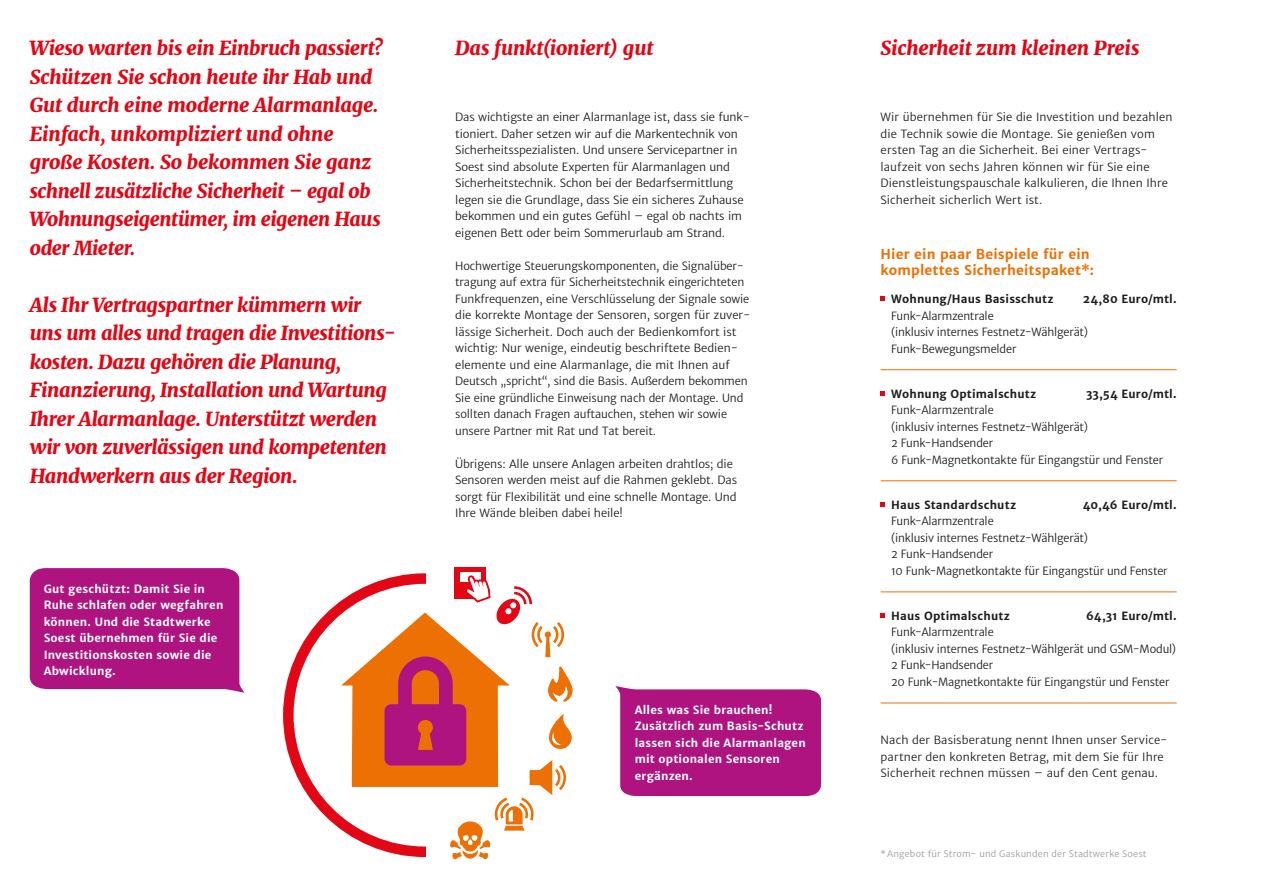
<style>
.page{position:relative;width:1272px;height:893px;background:#fff}
.page>*{position:absolute;margin:0;border:0;box-sizing:border-box;transform-origin:0 0}
.t1{font:italic 900 19.5px/28.5px "Merriweather";letter-spacing:-.015em;color:#e30614}
.t2{font:700 13.5px/16.2px "Merriweather Sans";letter-spacing:.01em;color:#ed7004}
.t3{font:11.25px/16.5px "Merriweather Sans";letter-spacing:-.01em;color:#1d1d1b}
.t4{font:11.25px/16.5px "Merriweather Sans";letter-spacing:.01em;color:#1d1d1b}
.t5{font:700 11.25px/16.5px "Merriweather Sans";letter-spacing:.015em;color:#fff}
.t6{font:700 11.25px "Merriweather Sans";letter-spacing:.015em;color:#1d1d1b}
.t7{font:9px "Merriweather Sans";letter-spacing:.02em;color:#9d9d9d}
</style>
<div class="page">
<div style="left:30px;top:568px;width:214px;height:125px;background:#af1380"></div>
<hr style="left:880px;top:369px;width:296px;height:1px;background:#ed7004">
<hr style="left:880px;top:481px;width:296px;height:1px;background:#ed7004">
<hr style="left:880px;top:592px;width:296px;height:1px;background:#ed7004">
<hr style="left:880px;top:703px;width:296px;height:1px;background:#ed7004">
<svg style="left:880px;top:296px;width:5px;height:5px"></svg>
<svg style="left:880px;top:391px;width:5px;height:5px"></svg>
<svg style="left:880px;top:502px;width:5px;height:5px"></svg>
<svg style="left:880px;top:613px;width:5px;height:5px"></svg>
<div style="left:615px;top:686px;width:206px;height:110px;background:#af1380"></div>
<div style="left:454px;top:567px;width:32px;height:32px;background:#e30614"></div>
<div style="left:460px;top:572px;width:21px;height:9px;background:#fff"></div>
<svg style="left:283px;top:573px;width:289px;height:287px"></svg>
<h1 class="t1" style="left:30px;top:34px;width:354px">Wieso warten bis ein Einbruch passiert?</h1>
<h1 class="t1" style="left:455px;top:34px;width:200px">Das funkt(ioniert) gut</h1>
<h1 class="t1" style="left:30px;top:63px;width:352px">Schützen Sie schon heute ihr Hab und Gut durch eine moderne Alarmanlage.<br>Einfach, unkompliziert und ohne große Kosten. So bekommen Sie ganz schnell zusätzliche Sicherheit – egal ob Wohnungseigentümer, im eigenen Haus oder Mieter.</h1>
<p class="t3" style="left:455px;top:109px;width:296px">Das wichtigste an einer Alarmanlage ist, dass sie funk&shy;tioniert. Daher setzen wir auf die Markentechnik von Sicherheitsspezialisten. Und unsere Servicepartner in Soest sind absolute Experten für Alarmanlagen und Sicherheitstechnik. Schon bei der Bedarfsermittlung legen sie die Grundlage, dass Sie ein sicheres Zuhause bekommen und ein gutes Gefühl – egal ob nachts im eigenen Bett oder beim Sommerurlaub am Strand.</p>
<p class="t3" style="left:455px;top:258px;width:297px">Hochwertige Steuerungskomponenten, die Signalüber&shy;tragung auf extra für Sicherheitstechnik eingerichteten Funkfrequenzen, eine Verschlüsselung der Signale sowie die korrekte Montage der Sensoren, sorgen für zuver&shy;lässige Sicherheit. Doch auch der Bedienkomfort ist wichtig: Nur wenige, eindeutig beschriftete Bedien&shy;elemente und eine Alarmanlage, die mit Ihnen auf Deutsch „spricht“, sind die Basis. Außerdem bekommen Sie eine gründliche Einweisung nach der Montage. Und sollten danach Fragen auftauchen, stehen wir sowie unsere Partner mit Rat und Tat bereit.</p>
<p class="t3" style="left:455px;top:456px;width:283px">Übrigens: Alle unsere Anlagen arbeiten drahtlos; die Sensoren werden meist auf die Rahmen geklebt. Das sorgt für Flexibilität und eine schnelle Montage. Und Ihre Wände bleiben dabei heile!</p>
<p class="t1" style="left:30px;top:291px;width:367px">Als Ihr Vertragspartner kümmern wir uns um alles und tragen die Investitions&shy;kosten. Dazu gehören die Planung, Finanzierung, Installation und Wartung Ihrer Alarmanlage. Unterstützt werden wir von zuverlässigen und kompetenten Handwerkern aus der Region.</p>
<p class="t5" style="left:44px;top:580px;width:181px">Gut geschützt: Damit Sie in<br>Ruhe schlafen oder wegfahren können. Und die Stadtwerke<br>Soest übernehmen für Sie die<br>Investitionskosten sowie die<br>Abwicklung.</p>
<p class="t5" style="left:634px;top:701px;width:172px">Alles was Sie brauchen!<br>Zusätzlich zum Basis-Schutz lassen sich die Alarmanlagen mit optionalen Sensoren ergänzen.</p>
<h1 class="t1" style="left:880px;top:34px;width:260px">Sicherheit zum kleinen Preis</h1>
<p class="t4" style="left:880px;top:109px;width:293px">Wir übernehmen für Sie die Investition und bezahlen die Technik sowie die Montage. Sie genießen vom ersten Tag an die Sicherheit. Bei einer Vertrags&shy;laufzeit von sechs Jahren können wir für Sie eine Dienstleistungspauschale kalkulieren, die Ihnen Ihre Sicherheit sicherlich Wert ist.</p>
<p class="t2" style="left:880px;top:246px;width:215px">Hier ein paar Beispiele für ein komplettes Sicherheitspaket*:</p>
<p class="t6" style="left:891px;top:292px;width:164px">Wohnung/Haus Basisschutz</p>
<p class="t6" style="left:1082px;top:292px;width:95px">24,80 Euro/mtl.</p>
<p class="t3" style="left:891px;top:307px;width:198px">Funk-Alarmzentrale<br>(inklusiv internes Festnetz-Wählgerät)<br>Funk-Bewegungsmelder</p>
<p class="t6" style="left:891px;top:387px;width:147px">Wohnung Optimalschutz</p>
<p class="t6" style="left:1085px;top:387px;width:92px">33,54 Euro/mtl.</p>
<p class="t3" style="left:891px;top:402px;width:273px">Funk-Alarmzentrale<br>(inklusiv internes Festnetz-Wählgerät)<br>2 Funk-Handsender<br>6 Funk-Magnetkontakte für Eingangstür und Fenster</p>
<p class="t6" style="left:891px;top:498px;width:126px">Haus Standardschutz</p>
<p class="t6" style="left:1082px;top:498px;width:95px">40,46 Euro/mtl.</p>
<p class="t3" style="left:891px;top:513px;width:278px">Funk-Alarmzentrale<br>(inklusiv internes Festnetz-Wählgerät)<br>2 Funk-Handsender<br>10 Funk-Magnetkontakte für Eingangstür und Fenster</p>
<p class="t6" style="left:891px;top:609px;width:120px">Haus Optimalschutz</p>
<p class="t6" style="left:1086px;top:609px;width:92px">64,31 Euro/mtl.</p>
<p class="t3" style="left:891px;top:624px;width:286px">Funk-Alarmzentrale<br>(inklusiv internes Festnetz-Wählgerät und GSM-Modul)<br>2 Funk-Handsender<br>20 Funk-Magnetkontakte für Eingangstür und Fenster</p>
<p class="t4" style="left:880px;top:732px;width:288px">Nach der Basisberatung nennt Ihnen unser Service&shy;partner den konkreten Betrag, mit dem Sie für Ihre<br>Sicherheit rechnen müssen – auf den Cent genau.</p>
<p class="t7" style="left:880px;top:848px;width:267px">*Angebot für Strom- und Gaskunden der Stadtwerke Soest</p>
</div>
